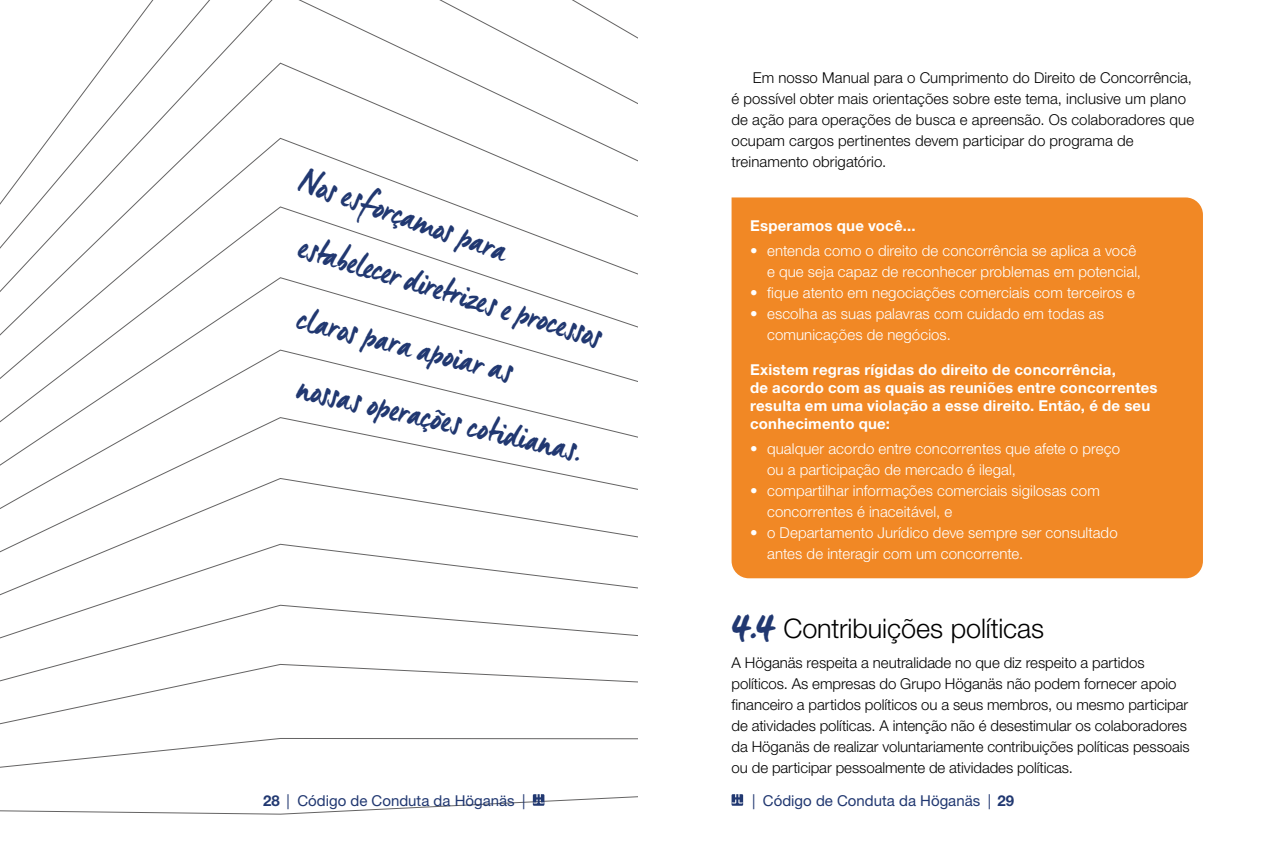
<style>
.page{position:relative;width:1276px;height:851px;background:#fff}
.page>*{position:absolute;margin:0;border:0;box-sizing:border-box;transform-origin:0 0}
.t1{font:34.5px "Manus";color:#213871}
.t2{font:300 27px "Helvetica Neue LT Std";letter-spacing:-.005em;color:#000}
.t3{font:300 15px/21px "Helvetica Neue LT Std";color:#000}
.t4{font:300 15px/21px "Helvetica Neue LT Std";letter-spacing:.005em;color:#fff}
.t5{font:700 15px/18px "Helvetica Neue LT Std";letter-spacing:.015em;color:#fff}
.t6{font:15px "Helvetica Neue LT Std";color:#213871}
.s1{font-family:"Manus";font-weight:400;font-size:48px;color:#213871}
.s2{font-weight:700}
</style>
<div class="page">
<svg style="left:0;top:0;width:638px;height:815px"></svg>
<svg style="left:731px;top:794px;width:12px;height:11px"></svg>
<svg style="left:533px;top:794px;width:11px;height:11px"></svg>
<div style="left:731px;top:197px;width:472px;height:381px;background:#f18825"></div>
<h1 class="t1" style="left:307px;top:160px;width:219px;rotate:19deg">Nos esforçamos para</h1>
<h1 class="t1" style="left:306px;top:225px;width:317px;rotate:17deg">estabelecer diretrizes e processos</h1>
<h1 class="t1" style="left:303px;top:297px;width:223px;rotate:14deg">claros para apoiar as</h1>
<h1 class="t1" style="left:302px;top:368px;width:292px;rotate:12deg">nossas operações cotidianas.</h1>
<p class="t3" style="left:731px;top:67px;width:464px;text-indent:21px">Em nosso Manual para o Cumprimento do Direito de Concorrência, é possível obter mais orientações sobre este tema, inclusive um plano de ação para operações de busca e apreensão. Os colaboradores que ocupam cargos pertinentes devem participar do programa de treinamento obrigatório.</p>
<p class="t5" style="left:750px;top:216px;width:167px">Esperamos que você...</p>
<p class="t4" style="left:767px;top:239px;width:375px;text-indent:-17px">• entenda como o direito de concorrência se aplica a você e que seja capaz de reconhecer problemas em potencial,</p>
<p class="t4" style="left:750px;top:281px;width:386px">• fique atento em negociações comerciais com terceiros e</p>
<p class="t4" style="left:767px;top:302px;width:338px;text-indent:-17px">• escolha as suas palavras com cuidado em todas as comunicações de negócios.</p>
<p class="t5" style="left:750px;top:360px;width:409px">Existem regras rígidas do direito de concorrência,<br>de acordo com as quais as reuniões entre concorrentes resulta em uma violação a esse direito. Então, é de seu conhecimento que:</p>
<p class="t4" style="left:767px;top:438px;width:354px;text-indent:-17px">• qualquer acordo entre concorrentes que afete o preço ou a participação de mercado é ilegal,</p>
<p class="t4" style="left:767px;top:480px;width:334px;text-indent:-17px">• compartilhar informações comerciais sigilosas com concorrentes é inaceitável, e</p>
<p class="t4" style="left:767px;top:522px;width:352px;text-indent:-17px">• o Departamento Jurídico deve sempre ser consultado antes de interagir com um concorrente.</p>
<h2 class="t2" style="left:731px;top:612px;width:314px"><span class="s1">4.4</span> Contribuições políticas</h2>
<p class="t3" style="left:731px;top:651px;width:460px">A Höganäs respeita a neutralidade no que diz respeito a partidos políticos. As empresas do Grupo Höganäs não podem fornecer apoio financeiro a partidos políticos ou a seus membros, ou mesmo participar de atividades políticas. A intenção não é desestimular os colaboradores da Höganäs de realizar voluntariamente contribuições políticas pessoais ou de participar pessoalmente de atividades políticas.</p>
<p class="t6" style="left:263px;top:791px;width:264px"><span class="s2">28</span> | Código de Conduta da Höganäs |</p>
<p class="t6" style="left:752px;top:791px;width:263px">| Código de Conduta da Höganäs | <span class="s2">29</span></p>
</div>
